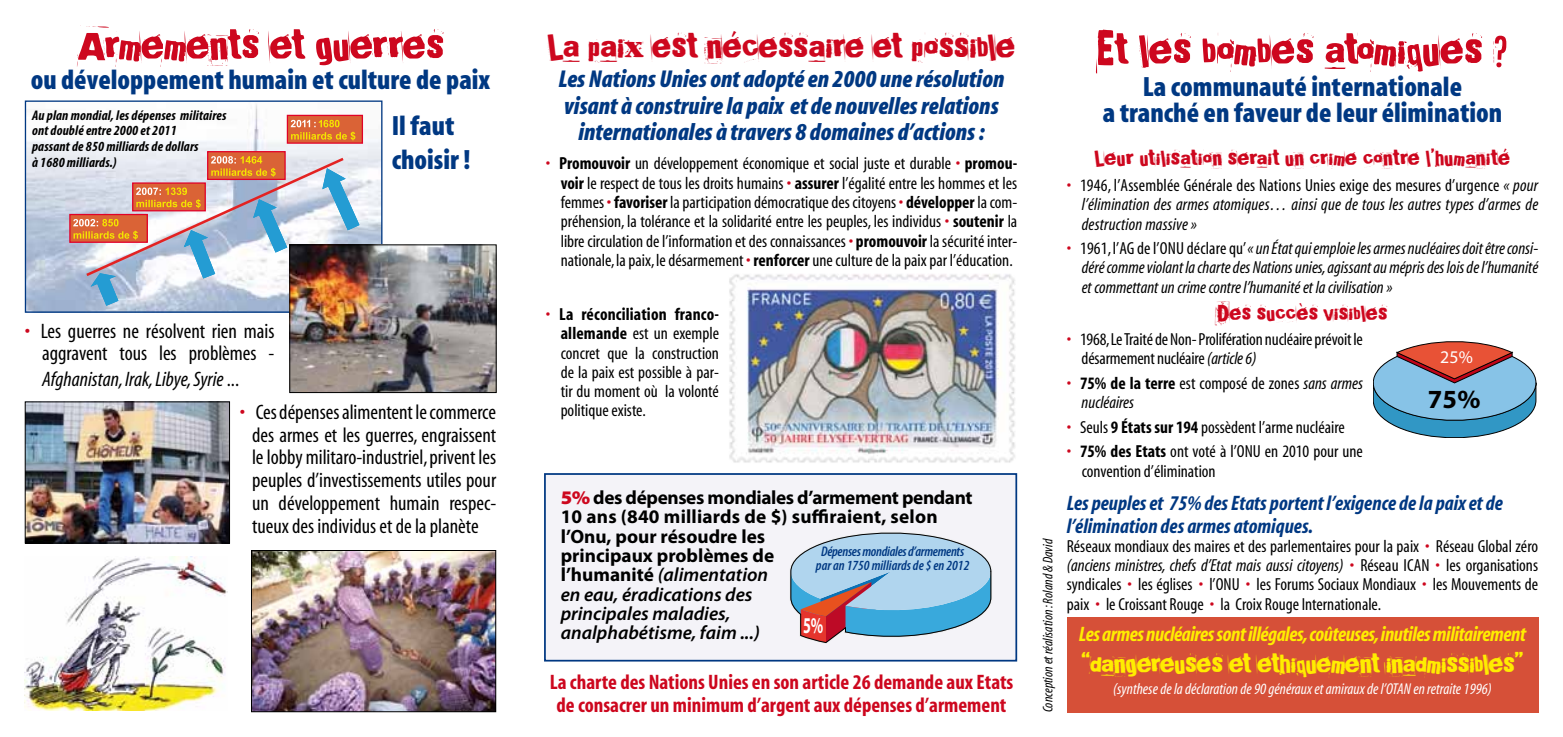
<style>
.page{position:relative;width:1563px;height:737px;background:#fff}
.page>*{position:absolute;margin:0;border:0;box-sizing:border-box;transform-origin:0 0}
.t1{font:56px "Broken 15";color:#cd071e}
.t2{font:54.25px "Broken 15";letter-spacing:-.015em;color:#cd071e}
.t3{font:45.5px "Broken 15";color:#cd071e}
.t4{font:35px "Broken 15";letter-spacing:-.01em;color:#ffed00}
.t5{font:28px/45.9px "Myriad MM 830 300";letter-spacing:-.055em;color:#003882}
.t6{font:28px "Broken 15";letter-spacing:.01em;color:#cd071e}
.t7{font:700 26.25px "Myriad";color:#000}
.t8{font:24.5px/26.2px "Myriad MM It 830 300";letter-spacing:-.055em;color:#003882;text-align:center}
.t9{font:700 22.57px "Myriad Pro";color:#fff;scale:.63 1}
.t10{font:condensed 21px/22.8px "Myriad";color:#000;text-align:right}
.t11{font:700 condensed 21px/22.8px "Myriad";color:#cd071e;text-align:center}
.t12{font:italic 700 condensed 21px/22.8px "Myriad";color:#003882}
.t13{font:italic 700 condensed 21px "Myriad";letter-spacing:-.02em;color:#ffed00}
.t14{font:italic condensed 21px "Myriad";color:#000}
.t15{font:700 19.25px/19.2px "Myriad Pro";color:#000}
.t16{font:17.85px "Myriad";color:#fff}
.t17{font:condensed 17.5px/19.2px "Myriad";color:#000;text-align:justify}
.t18{font:italic condensed 17.5px/19.2px "Myriad";color:#000;text-align:justify}
.t19{font:italic condensed 15.75px "Myriad";color:#fff}
.t20{font:italic 700 condensed 14px/15.8px "Myriad Pro";letter-spacing:.01em;color:#000}
.t21{font:italic 600 condensed 14px/14px "Myriad Pro";letter-spacing:-.02em;color:#003882;text-align:center}
.t22{font:italic condensed 14px "Myriad";color:#000}
.s1{color:#cd071e}
.s2{font-style:normal}
.s3{font-weight:700}
.s4{font-weight:900;font-stretch:semi-expanded;color:#cd071e}
.s5{font-weight:600;font-style:italic}
.s6{font-style:normal;color:#cd071e}
.s7{font-style:italic}
.s8{font-weight:700;font-style:normal}
</style>
<div class="page">
<img style="left:27px;top:104px;width:353px;height:207px">
<div style="left:25px;top:100px;width:357px;height:213px;border:1px solid #003882"></div>
<div style="left:70px;top:214px;width:77px;height:28px;background:#da6336"></div>
<div style="left:69px;top:214px;width:79px;height:29px;border:1px solid #e10227"></div>
<div style="left:207px;top:151px;width:79px;height:29px;background:#da6336;border:1px solid #e10227"></div>
<div style="left:287px;top:115px;width:75px;height:28px;background:#da6336"></div>
<div style="left:287px;top:115px;width:76px;height:29px;border:1px solid #e10227"></div>
<svg style="left:73px;top:155px;width:286px;height:150px"></svg>
<svg style="left:291px;top:120px;width:64px;height:20px"></svg>
<img style="left:291px;top:246px;width:203px;height:145px">
<div style="left:289px;top:244px;width:207px;height:149px;border:1px solid #000"></div>
<img style="left:253px;top:552px;width:241px;height:158px">
<div style="left:251px;top:550px;width:245px;height:162px;border:1px solid #000"></div>
<img style="left:27px;top:403px;width:201px;height:138px">
<div style="left:25px;top:401px;width:205px;height:142px;border:1px solid #000"></div>
<img style="left:25px;top:556px;width:202px;height:154px">
<img style="left:729px;top:274px;width:275px;height:164px">
<div style="left:545px;top:474px;width:471px;height:186px;background:#f4f3f8"></div>
<div style="left:544px;top:473px;width:473px;height:188px;border:2px solid #003882"></div>
<svg style="left:790px;top:532px;width:202px;height:112px"></svg>
<div style="left:1067px;top:617px;width:471px;height:95px;background:#d65038"></div>
<svg style="left:1373px;top:341px;width:163px;height:97px"></svg>
<h2 class="t2" style="left:77px;top:16px;width:369px">Armements et guerres</h2>
<h3 class="t5" style="left:392px;top:58px;width:101px;text-indent:-361px">ou développement humain et culture de paix<br>Il faut</h3>
<h3 class="t5" style="left:392px;top:138px;width:80px">choisir !</h3>
<p class="t20" style="left:32px;top:107px;width:196px">Au plan mondial, les dépenses militaires ont doublé entre 2000 et 2011<br>passant de 850 milliards de dollars<br>à 1680 milliards.)</p>
<p class="t10" style="left:25px;top:320px;width:251px"><span class="s1">•</span> Les guerres ne résolvent rien mais aggravent tous les problèmes -</p>
<p class="t14" style="left:42px;top:368px;width:198px">Afghanistan, Irak, Libye, Syrie <span class="s2">...</span></p>
<p class="t10" style="left:240px;top:401px;width:258px;text-align:center"><span class="s1">•</span> Cesdépensesalimententlecommerce des armes et les guerres, engraissent le lobby militaro-industriel,privent les peuples d’investissements utiles pour un développement humain respec&shy;tueux des individus et de la planète</p>
<h3 class="t3" style="left:547px;top:22px;width:469px">La paix est nécessaire et possible</h3>
<h3 class="t8" style="left:558px;top:67px;width:449px">Les Nations Unies ont adopté en 2000 une résolution visant à construire la paix et de nouvelles relations internationales à travers 8 domaines d’actions:</h3>
<p class="t17" style="left:561px;top:155px;width:458px;text-indent:-15px"><span class="s1">•</span> <span class="s3">Promouvoir</span> un développement économique et social juste et durable <span class="s1">•</span> <span class="s3">promou&shy;voir</span> le respect de tous les droits humains <span class="s1">•</span> <span class="s3">assurer</span> l’égalité entre les hommes et les femmes <span class="s1">•</span> <span class="s3">favoriser</span> laparticipation démocratiquedes citoyens <span class="s1">•</span> <span class="s3">développer</span> lacom&shy;préhension, la tolérance et la solidarité entre les peuples, les individus <span class="s1">•</span> <span class="s3">soutenir</span> la libre circulation de l’information et des connaissances <span class="s1">•</span> <span class="s3">promouvoir</span> la sécurité inter&shy;nationale,la paix,le désarmement <span class="s1">•</span> <span class="s3">renforcer</span> une culture de la paix par l’éducation.</p>
<p class="t17" style="left:561px;top:305px;width:160px;text-indent:-15px"><span class="s1">•</span> <span class="s3">La réconciliation franco&shy;allemande</span> est un exemple concret que la construction de la paix est possible à par&shy;tir du moment où la volonté politique existe.</p>
<p class="t15" style="left:561px;top:487px;width:413px"><span class="s4">5%</span> des dépenses mondiales d’armement pendant<br>10 ans (840 milliards de $) suffiraient, selon l’Onu, pour résoudre les<br>principaux problèmes de<br>l’humanité <span class="s5">(alimentation<br>en eau, éradications des<br>principales maladies,<br>analphabétisme, faim ...)</span></p>
<p class="t21" style="left:816px;top:545px;width:155px">Dépenses mondiales d’armements par an 1750 milliards de $ en 2012</p>
<p class="t9" style="left:803px;top:610px;width:34px">5%</p>
<p class="t11" style="left:550px;top:672px;width:465px">La charte des Nations Unies en son article 26 demande aux Etats de consacrer un minimum d’argent aux dépenses d’armement</p>
<p class="t22" style="left:1041px;top:712px;width:175px;rotate:-90deg">Conception et réalisation : Roland &amp; David</p>
<h1 class="t1" style="left:1096px;top:20px;width:413px">Et les bombes atomiques ?</h1>
<h3 class="t5" style="left:1103px;top:75px;width:403px;line-height:26.2px;text-align:center">La communauté internationale<br>a tranché en faveur de leur élimination</h3>
<h3 class="t6" style="left:1094px;top:142px;width:417px">Leur utilisation serait un crime contre l’humanité</h3>
<p class="t18" style="left:1081px;top:176px;width:458px;text-indent:-15px"><span class="s6">•</span> <span class="s2">1946, l’Assemblée Générale des Nations Unies exige des mesures d’urgence</span> « pour l’élimination des armes atomiques… ainsi que de tous les autres types d’armes de destruction massive »</p>
<p class="t18" style="left:1081px;top:239px;width:458px;text-indent:-15px"><span class="s6">•</span> <span class="s2">1961,l’AG del’ONU déclarequ’</span>«un État qui emploie les armes nucléaires doit être consi&shy;déré comme violant la charte des Nations unies, agissant au mépris des lois de l’humanité et commettant un crime contre l’humanité et la civilisation»</p>
<h3 class="t6" style="left:1217px;top:298px;width:172px">Des succès visibles</h3>
<p class="t17" style="left:1081px;top:330px;width:283px;text-indent:-15px"><span class="s1">•</span> 1968,LeTraitéde Non-Prolifération nucléaireprévoitle désarmement nucléaire<span class="s7">(article 6)</span></p>
<p class="t18" style="left:1081px;top:374px;width:283px;text-indent:-15px"><span class="s6">•</span> <span class="s8">75% de la terre</span> <span class="s2">est composé de zones</span> sans armes nucléaires</p>
<p class="t17" style="left:1066px;top:418px;width:279px"><span class="s1">•</span> Seuls <span class="s3">9 États sur 194</span> possèdent l’arme nucléaire</p>
<p class="t17" style="left:1081px;top:442px;width:283px;text-indent:-15px"><span class="s1">•</span> <span class="s3">75% des Etats</span> ont voté à l’ONU en 2010 pour une convention d’élimination</p>
<p class="t12" style="left:1067px;top:492px;width:437px">Les peuples et 75% des Etats portent l’exigence de la paix et de l’élimination des armes atomiques.</p>
<p class="t17" style="left:1066px;top:537px;width:473px">Réseaux mondiaux des maires et des parlementaires pour la paix <span class="s1">•</span> Réseau Global zéro <span class="s7">(anciens ministres, chefs d’Etat mais aussi citoyens)</span> <span class="s1">•</span> Réseau ICAN <span class="s1">•</span> les organisations syndicales <span class="s1">•</span> les églises <span class="s1">•</span> l’ONU <span class="s1">•</span> les Forums Sociaux Mondiaux <span class="s1">•</span> les Mouvements de paix <span class="s1">•</span> le Croissant Rouge <span class="s1">•</span> la Croix Rouge Internationale.</p>
<p class="t13" style="left:1079px;top:624px;width:448px">Les armes nucléaires sont illégales, coûteuses, inutiles militairement</p>
<h3 class="t4" style="left:1081px;top:644px;width:444px">“dangereuses et ethiquement inadmissibles”</h3>
<p class="t19" style="left:1113px;top:680px;width:380px">(synthese de la déclaration de 90 généraux et amiraux de l’OTAN en retraite 1996)</p>
<p class="t16" style="left:1440px;top:348px;width:34px">25%</p>
<h3 class="t7" style="left:1427px;top:385px;width:54px">75%</h3>
</div>
